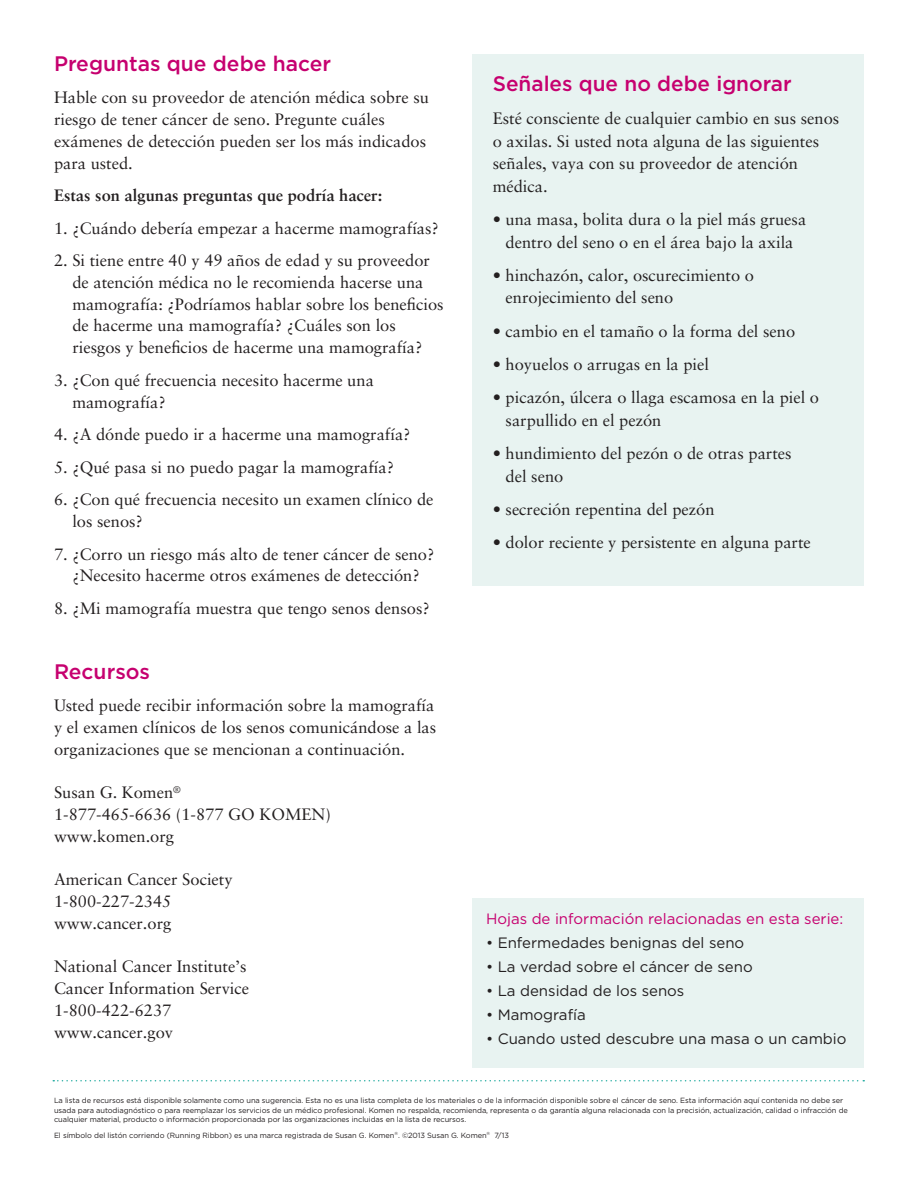
<style>
.page{position:relative;width:918px;height:1188px;background:#fff}
.page>*{position:absolute;margin:0;border:0;box-sizing:border-box;transform-origin:0 0}
.t1{font:500 21px "Gotham";color:#c6006f}
.t2{font:16.5px/21.8px "Sabon";color:#231f20}
.t3{font:700 16.5px "Sabon";color:#231f20}
.t4{font:15px "Gotham";color:#231f20}
.t5{font:15px "Gotham";color:#c6006f}
.t6{font:7.5px/9.8px "Gotham";letter-spacing:-.01em;color:#231f20}
</style>
<div class="page">
<svg style="left:53px;top:1080px;width:811px;height:2px"></svg>
<div style="left:472px;top:899px;width:392px;height:169px;background:#e8f3f1"></div>
<div style="left:472px;top:54px;width:392px;height:531px;background:#e8f3f1"></div>
<p class="t1" style="left:54px;top:51px;width:279px">Preguntas que debe hacer</p>
<p class="t2" style="left:54px;top:87px;width:376px">Hable con su proveedor de atención médica sobre su riesgo de tener cáncer de seno. Pregunte cuáles exámenes de detección pueden ser los más indicados para usted.</p>
<p class="t3" style="left:54px;top:185px;width:330px">Estas son algunas preguntas que podría hacer:</p>
<p class="t2" style="left:54px;top:217px;width:386px">1. ¿Cuándo debería empezar a hacerme mamografías?</p>
<p class="t2" style="left:72px;top:249px;width:373px;text-indent:-18px">2. Si tiene entre 40 y 49 años de edad y su proveedor de atención médica no le recomienda hacerse una mamografía: ¿Podríamos hablar sobre los beneficios de hacerme una mamografía? ¿Cuáles son los riesgos y beneficios de hacerme una mamografía?</p>
<p class="t2" style="left:72px;top:369px;width:303px;text-indent:-18px">3. ¿Con qué frecuencia necesito hacerme una mamografía?</p>
<p class="t2" style="left:54px;top:423px;width:358px">4. ¿A dónde puedo ir a hacerme una mamografía?</p>
<p class="t2" style="left:54px;top:456px;width:342px">5. ¿Qué pasa si no puedo pagar la mamografía?</p>
<p class="t2" style="left:72px;top:488px;width:363px;text-indent:-18px">6. ¿Con qué frecuencia necesito un examen clínico de los senos?</p>
<p class="t2" style="left:54px;top:543px;width:382px;text-align:center">7. ¿Corro un riesgo más alto de tener cáncer de seno? ¿Necesito hacerme otros exámenes de detección?</p>
<p class="t2" style="left:54px;top:597px;width:377px">8. ¿Mi mamografía muestra que tengo senos densos?</p>
<p class="t1" style="left:54px;top:660px;width:98px">Recursos</p>
<p class="t2" style="left:54px;top:695px;width:384px;text-align:justify">Usted puede recibir información sobre la mamografía y el examen clínicos de los senos comunicándose a las organizaciones que se mencionan a continuación.</p>
<p class="t2" style="left:54px;top:782px;width:278px">Susan G. Komen<sup>®<br></sup>1-877-465-6636 (1-877 GO KOMEN) www.komen.org</p>
<p class="t2" style="left:54px;top:869px;width:180px">American Cancer Society<br>1-800-227-2345 www.cancer.org</p>
<p class="t2" style="left:54px;top:956px;width:197px">National Cancer Institute’s<br>Cancer Information Service<br>1-800-422-6237 www.cancer.gov</p>
<p class="t1" style="left:493px;top:72px;width:300px">Señales que no debe ignorar</p>
<p class="t2" style="left:493px;top:107px;width:348px;line-height:22.5px">Esté consciente de cualquier cambio en sus senos o axilas. Si usted nota alguna de las siguientes señales, vaya con su proveedor de atención médica.</p>
<p class="t2" style="left:493px;top:208px;width:315px;line-height:22.5px;text-align:center">• una masa, bolita dura o la piel más gruesa dentro del seno o en el área bajo la axila</p>
<p class="t2" style="left:506px;top:264px;width:250px;line-height:22.5px;text-indent:-13px">• hinchazón, calor, oscurecimiento o enrojecimiento del seno</p>
<p class="t2" style="left:493px;top:320px;width:304px">• cambio en el tamaño o la forma del seno</p>
<p class="t2" style="left:493px;top:353px;width:218px">• hoyuelos o arrugas en la piel</p>
<p class="t2" style="left:506px;top:386px;width:315px;line-height:22.5px;text-indent:-13px">• picazón, úlcera o llaga escamosa en la piel o sarpullido en el pezón</p>
<p class="t2" style="left:506px;top:442px;width:288px;line-height:22.5px;text-indent:-13px">• hundimiento del pezón o de otras partes del seno</p>
<p class="t2" style="left:493px;top:498px;width:223px">• secreción repentina del pezón</p>
<p class="t2" style="left:493px;top:531px;width:320px">• dolor reciente y persistente en alguna parte</p>
<p class="t5" style="left:486px;top:910px;width:359px">Hojas de información relacionadas en esta serie:</p>
<p class="t4" style="left:486px;top:934px;width:260px">• Enfermedades benignas del seno</p>
<p class="t4" style="left:486px;top:958px;width:268px">• La verdad sobre el cáncer de seno</p>
<p class="t4" style="left:486px;top:982px;width:200px">• La densidad de los senos</p>
<p class="t4" style="left:486px;top:1006px;width:101px">• Mamografía</p>
<p class="t4" style="left:486px;top:1030px;width:362px">• Cuando usted descubre una masa o un cambio</p>
<p class="t6" style="left:54px;top:1095px;width:796px">La lista de recursos está disponible solamente como una sugerencia. Esta no es una lista completa de los materiales o de la información disponible sobre el cáncer de seno. Esta información aquí contenida no debe ser usada para autodiagnóstico o para reemplazar los servicios de un médico profesional. Komen no respalda, recomienda, representa o da garantía alguna relacionada con la precisión, actualización, calidad o infracción de cualquier material, producto o información proporcionada por las organizaciones incluidas en la lista de recursos.</p>
<p class="t6" style="left:54px;top:1130px;width:456px">El símbolo del listón corriendo (Running Ribbon) es una marca registrada de Susan G. Komen<sup>®</sup>. ©2013 Susan G. Komen<sup>®</sup> 7/13</p>
</div>
